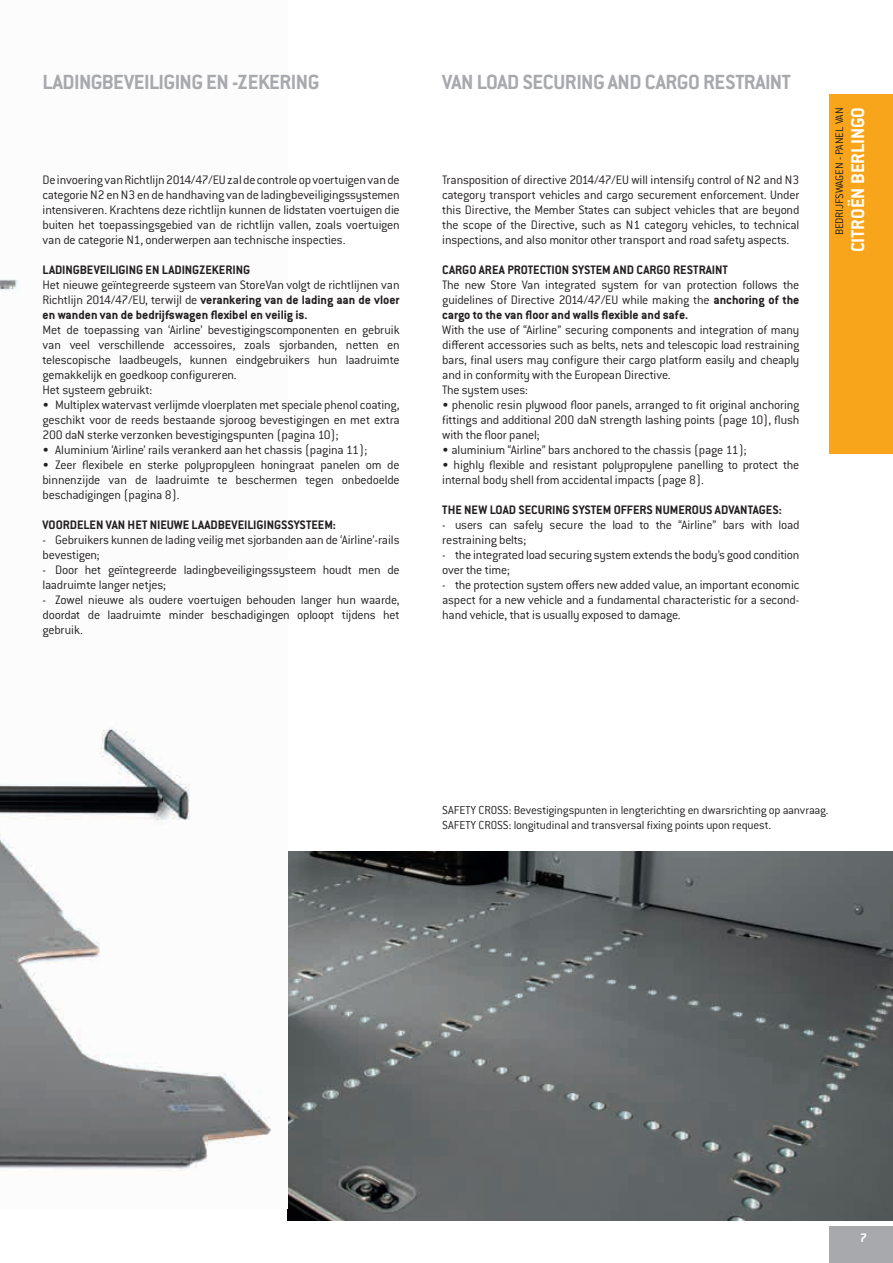
<style>
.page{position:relative;width:893px;height:1263px;background:#fff}
.page>*{position:absolute;margin:0;border:0;box-sizing:border-box;transform-origin:0 0}
.t1{font:700 22.5px "Conduit ITC Pro";letter-spacing:-.02em;color:#a8a9ad}
.t2{font:700 20.25px "Conduit ITC Pro";color:#fff}
.t3{font:300 13.5px/15px "Conduit ITC Pro";letter-spacing:-.015em;color:#231f20;text-align:justify}
.t4{font:700 13.5px "Conduit ITC Pro";color:#231f20}
.t5{font:700 13.5px "Conduit ITC Pro";color:#fff}
.t6{font:300 12.75px/15px "Conduit ITC Pro";letter-spacing:-.015em;color:#231f20}
.t7{font:300 12px "Conduit ITC Pro";letter-spacing:-.005em;color:#231f20}
.s1{font-weight:700}
</style>
<div class="page">
<img style="left:287px;top:851px;width:606px;height:369px">
<img style="left:0;top:279px;width:271px;height:892px">
<div style="left:829px;top:1226px;width:64px;height:37px;background:#a8a9ad"></div>
<div style="left:829px;top:94px;width:64px;height:360px;background:#f9a51b"></div>
<h1 class="t1" style="left:43px;top:69px;width:278px">LADINGBEVEILIGING EN -ZEKERING</h1>
<h1 class="t1" style="left:442px;top:69px;width:350px">VAN LOAD SECURING AND CARGO RESTRAINT</h1>
<p class="t3" style="left:43px;top:172px;width:359px">De invoering van Richtlijn 2014/47/EU zal de controle op voertuigen van de categorie N2 en N3 en de handhaving van de ladingbeveiligingssystemen intensiveren. Krachtens deze richtlijn kunnen de lidstaten voertuigen die buiten het toepassingsgebied van de richtlijn vallen, zoals voertuigen van de categorie N1, onderwerpen aan technische inspecties.</p>
<p class="t4" style="left:43px;top:262px;width:209px">LADINGBEVEILIGING EN LADINGZEKERING</p>
<p class="t3" style="left:43px;top:277px;width:359px">Het nieuwe geïntegreerde systeem van StoreVan volgt de richtlijnen van Richtlijn 2014/47/EU, terwijl de <span class="s1">verankering van de lading aan de vloer en wanden van de bedrijfswagen flexibel en veilig is.</span></p>
<p class="t3" style="left:43px;top:322px;width:359px;text-align:left">Met de toepassing van ‘Airline’ bevestigingscomponenten en gebruik van veel verschillende accessoires, zoals sjorbanden, netten en telescopische laadbeugels, kunnen eindgebruikers hun laadruimte gemakkelijk en goedkoop configureren.<br>Het systeem gebruikt:</p>
<p class="t3" style="left:43px;top:397px;width:359px">• Multiplex watervast verlijmde vloerplaten met speciale phenol coating, geschikt voor de reeds bestaande sjoroog bevestigingen en met extra 200 daN sterke verzonken bevestigingspunten (pagina 10);</p>
<p class="t3" style="left:43px;top:442px;width:326px">• Aluminium ‘Airline’ rails verankerd aan het chassis (pagina 11);</p>
<p class="t3" style="left:43px;top:457px;width:359px">• Zeer flexibele en sterke polypropyleen honingraat panelen om de binnenzijde van de laadruimte te beschermen tegen onbedoelde beschadigingen (pagina 8).</p>
<p class="t4" style="left:43px;top:517px;width:295px">VOORDELEN VAN HET NIEUWE LAADBEVEILIGINGSSYSTEEM:</p>
<p class="t3" style="left:43px;top:532px;width:359px">- Gebruikers kunnen de lading veilig met sjorbanden aan de ‘Airline’-rails bevestigen;</p>
<p class="t3" style="left:43px;top:562px;width:359px">- Door het geïntegreerde ladingbeveiligingssysteem houdt men de laadruimte langer netjes;</p>
<p class="t3" style="left:43px;top:592px;width:359px">- Zowel nieuwe als oudere voertuigen behouden langer hun waarde, doordat de laadruimte minder beschadigingen oploopt tijdens het gebruik.</p>
<p class="t3" style="left:442px;top:172px;width:359px">Transposition of directive 2014/47/EU will intensify control of N2 and N3 category transport vehicles and cargo securement enforcement. Under this Directive, the Member States can subject vehicles that are beyond the scope of the Directive, such as N1 category vehicles, to technical inspections, and also monitor other transport and road safety aspects.</p>
<p class="t4" style="left:442px;top:262px;width:287px">CARGO AREA PROTECTION SYSTEM AND CARGO RESTRAINT</p>
<p class="t3" style="left:442px;top:277px;width:359px">The new Store Van integrated system for van protection follows the guidelines of Directive 2014/47/EU while making the <span class="s1">anchoring of the cargo to the van floor and walls flexible and safe.</span></p>
<p class="t3" style="left:442px;top:322px;width:359px;text-align:left">With the use of “Airline” securing components and integration of many different accessories such as belts, nets and telescopic load restraining bars, final users may configure their cargo platform easily and cheaply and in conformity with the European Directive.<br>The system uses:</p>
<p class="t3" style="left:442px;top:397px;width:359px">• phenolic resin plywood floor panels, arranged to fit original anchoring fittings and additional 200 daN strength lashing points (page 10), flush with the floor panel;</p>
<p class="t3" style="left:442px;top:442px;width:306px">• aluminium “Airline” bars anchored to the chassis (page 11);</p>
<p class="t3" style="left:442px;top:457px;width:359px">• highly flexible and resistant polypropylene panelling to protect the internal body shell from accidental impacts (page 8).</p>
<p class="t4" style="left:442px;top:502px;width:341px">THE NEW LOAD SECURING SYSTEM OFFERS NUMEROUS ADVANTAGES:</p>
<p class="t3" style="left:442px;top:517px;width:359px">- users can safely secure the load to the “Airline” bars with load restraining belts;</p>
<p class="t3" style="left:442px;top:547px;width:359px">- the integrated load securing system extends the body’s good condition over the time;</p>
<p class="t3" style="left:442px;top:577px;width:359px">- the protection system offers new added value, an important economic aspect for a new vehicle and a fundamental characteristic for a second&shy;hand vehicle, that is usually exposed to damage.</p>
<h2 class="t2" style="left:846px;top:252px;width:147px;rotate:-90deg">CITROËN BERLINGO</h2>
<p class="t7" style="left:833px;top:235px;width:129px;rotate:-90deg">BEDRIJFSWAGEN - PANEL VAN</p>
<p class="t6" style="left:442px;top:802px;width:388px">SAFETY CROSS: Bevestigingspunten in lengterichting en dwarsrichting op aanvraag.<br>SAFETY CROSS: longitudinal and transversal fixing points upon request.</p>
<p class="t5" style="left:860px;top:1229px;width:8px">7</p>
</div>
